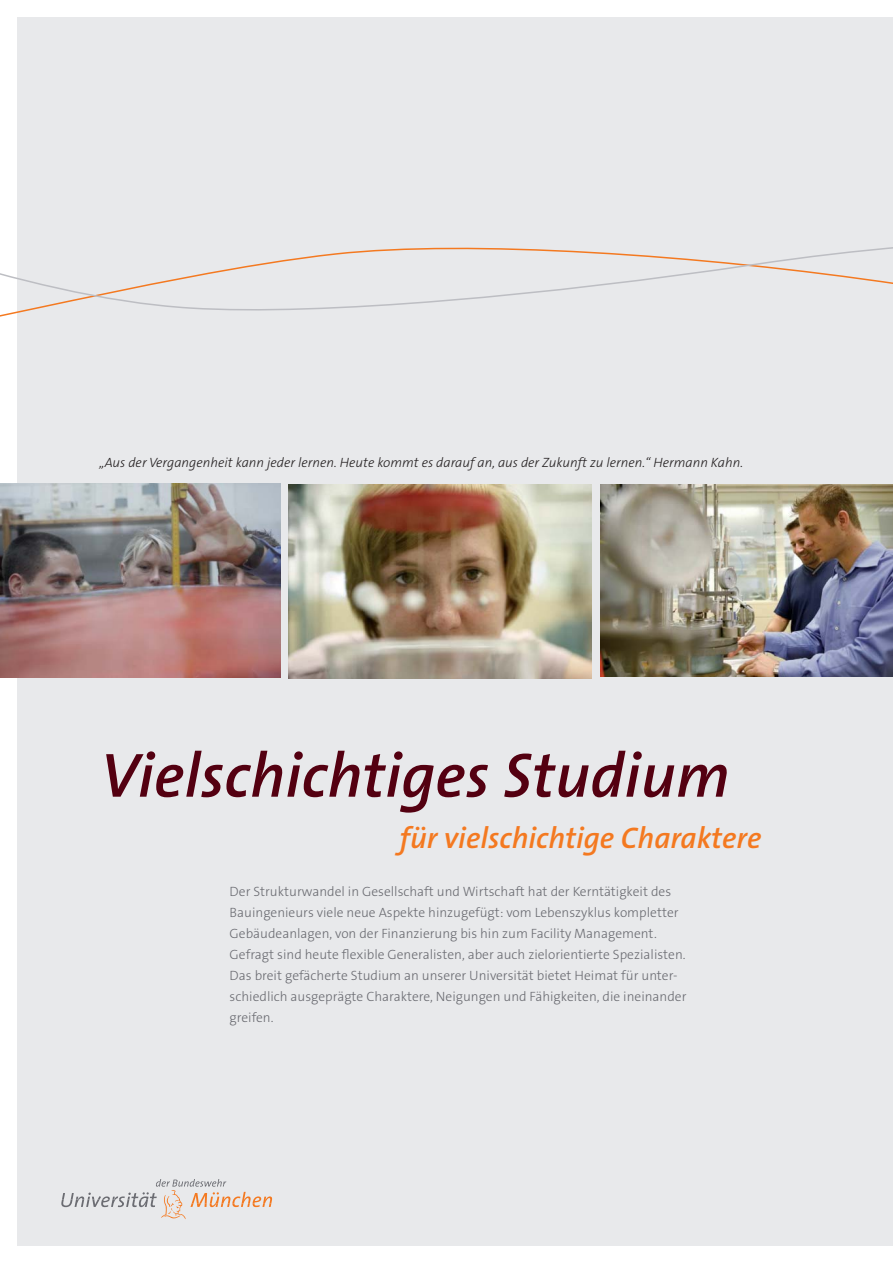
<style>
.page{position:relative;width:893px;height:1263px;background:#fff}
.page>*{position:absolute;margin:0;border:0;box-sizing:border-box;transform-origin:0 0}
.t1{font:italic 600 63px "The Sans B6";color:#540011}
.t2{font:italic 600 30px "The Sans B6";color:#f47920}
.t3{font:300 13.5px/21px "The Sans B3";color:#6b6c72}
.t4{font:italic 300 13.5px "The Sans B3";color:#231f20}
</style>
<div class="page">
<div style="left:17px;top:17px;width:876px;height:1229px;background:#e8e9eb"></div>
<svg style="left:61px;top:1179px;width:211px;height:40px"></svg>
<img style="left:0;top:483px;width:281px;height:195px">
<svg style="left:0;top:247px;width:893px;height:70px"></svg>
<img style="left:288px;top:485px;width:304px;height:193px">
<img style="left:601px;top:484px;width:292px;height:193px">
<p class="t4" style="left:99px;top:456px;width:645px">„Aus der Vergangenheit kann jeder lernen. Heute kommt es darauf an, aus der Zukunft zu lernen.“ Hermann Kahn.</p>
<h1 class="t1" style="left:100px;top:748px;width:631px">Vielschichtiges Studium</h1>
<h2 class="t2" style="left:400px;top:825px;width:363px">für vielschichtige Charaktere</h2>
<p class="t3" style="left:230px;top:881px;width:458px">Der Strukturwandel in Gesellschaft und Wirtschaft hat der Kerntätigkeit des Bauingenieurs viele neue Aspekte hinzugefügt: vom Lebenszyklus kompletter Gebäudeanlagen, von der Finanzierung bis hin zum Facility Management.<br>Gefragt sind heute flexible Generalisten, aber auch zielorientierte Spezialisten.<br>Das breit gefächerte Studium an unserer Universität bietet Heimat für unter&shy;schiedlich ausgeprägte Charaktere, Neigungen und Fähigkeiten, die ineinander greifen.</p>
</div>
